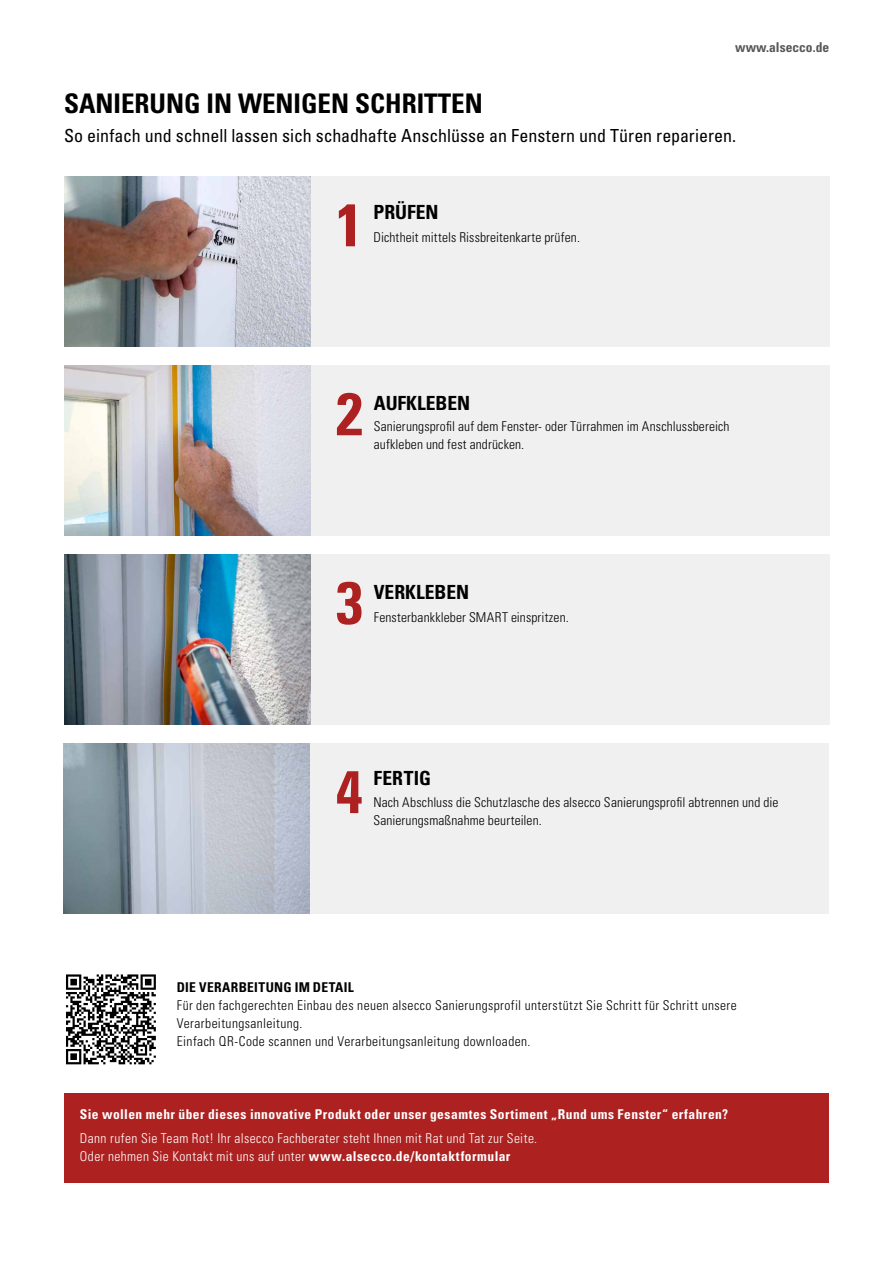
<style>
.page{position:relative;width:893px;height:1263px;background:#fff}
.page>*{position:absolute;margin:0;border:0;box-sizing:border-box;transform-origin:0 0}
.t1{font:700 condensed 60px "Univers LT Std";color:#ad2221}
.t2{font:700 condensed 27px "Univers LT Std";color:#000}
.t3{font:700 condensed 19.5px "Univers LT Std";color:#000}
.t4{font:condensed 18px "Univers LT Std";letter-spacing:-.005em;color:#000}
.t5{font:300 condensed 13.5px/18px "Univers LT Std";letter-spacing:.02em;color:#000}
.t6{font:300 condensed 13.5px/18px "Univers LT Std";letter-spacing:.03em;color:#fff}
.t7{font:700 condensed 13.5px "Univers LT Std";letter-spacing:.035em;color:#fff}
.t8{font:700 condensed 13.5px "Univers LT Std";letter-spacing:.02em;color:#000}
.t9{font:700 condensed 13.5px "Univers LT Std";color:#575756}
.s1{font-weight:700}
</style>
<div class="page">
<div style="left:64px;top:1094px;width:764px;height:89px;background:#ad2221"></div>
<div style="left:310px;top:176px;width:519px;height:171px;background:#f0f0f0"></div>
<div style="left:310px;top:554px;width:519px;height:170px;background:#f0f0f0"></div>
<div style="left:310px;top:365px;width:519px;height:170px;background:#f0f0f0"></div>
<div style="left:309px;top:743px;width:519px;height:170px;background:#f0f0f0"></div>
<img style="left:65px;top:176px;width:245px;height:171px">
<img style="left:65px;top:554px;width:245px;height:170px">
<img style="left:65px;top:365px;width:245px;height:170px">
<img style="left:64px;top:743px;width:245px;height:170px">
<svg style="left:66px;top:1064px;width:86px;height:1px"></svg>
<svg style="left:66px;top:974px;width:90px;height:90px"></svg>
<p class="t9" style="left:735px;top:39px;width:96px">www.alsecco.de</p>
<h2 class="t2" style="left:64px;top:87px;width:420px">SANIERUNG IN WENIGEN SCHRITTEN</h2>
<h3 class="t4" style="left:64px;top:124px;width:674px">So einfach und schnell lassen sich schadhafte Anschlüsse an Fenstern und Türen reparieren.</h3>
<h1 class="t1" style="left:336px;top:188px;width:28px">1</h1>
<h3 class="t3" style="left:373px;top:200px;width:67px">PRÜFEN</h3>
<p class="t5" style="left:373px;top:228px;width:208px">Dichtheit mittels Rissbreitenkarte prüfen.</p>
<h1 class="t1" style="left:336px;top:377px;width:28px">2</h1>
<h3 class="t3" style="left:374px;top:391px;width:98px">AUFKLEBEN</h3>
<p class="t5" style="left:374px;top:417px;width:357px">Sanierungsprofil auf dem Fenster- oder Türrahmen im Anschlussbereich aufkleben und fest andrücken.</p>
<h1 class="t1" style="left:336px;top:566px;width:28px">3</h1>
<h3 class="t3" style="left:374px;top:580px;width:97px">VERKLEBEN</h3>
<p class="t5" style="left:374px;top:608px;width:197px">Fensterbankkleber SMART einspritzen.</p>
<h1 class="t1" style="left:336px;top:755px;width:28px">4</h1>
<h3 class="t3" style="left:373px;top:766px;width:59px">FERTIG</h3>
<p class="t5" style="left:373px;top:793px;width:406px">Nach Abschluss die Schutzlasche des alsecco Sanierungsprofil abtrennen und die<br>Sanierungsmaßnahme beurteilen.</p>
<p class="t8" style="left:177px;top:978px;width:178px">DIE VERARBEITUNG IM DETAIL</p>
<p class="t5" style="left:177px;top:996px;width:561px">Für den fachgerechten Einbau des neuen alsecco Sanierungsprofil unterstützt Sie Schritt für Schritt unsere<br>Verarbeitungsanleitung.<br>Einfach QR-Code scannen und Verarbeitungsanleitung downloaden.</p>
<p class="t7" style="left:80px;top:1106px;width:650px">Sie wollen mehr über dieses innovative Produkt oder unser gesamtes Sortiment „Rund ums Fenster“ erfahren?</p>
<p class="t6" style="left:80px;top:1129px;width:459px">Dann rufen Sie Team Rot! Ihr alsecco Fachberater steht Ihnen mit Rat und Tat zur Seite.<br>Oder nehmen Sie Kontakt mit uns auf unter <span class="s1">www.alsecco.de/kontaktformular</span></p>
</div>
